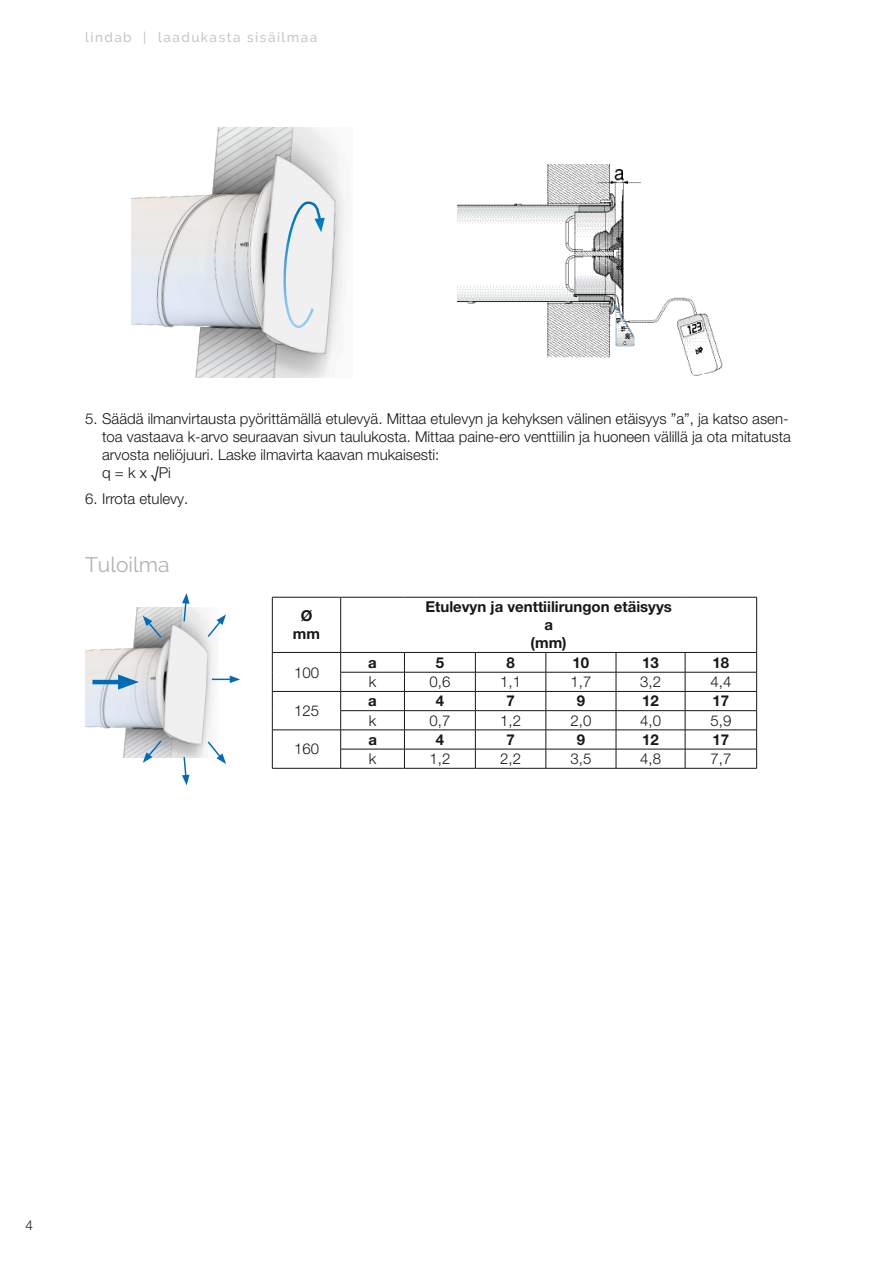
<style>
.page{position:relative;width:893px;height:1263px;background:#fff}
.page>*{position:absolute;margin:0;border:0;box-sizing:border-box;transform-origin:0 0}
.t1{font:21px "Raleway";color:#b1b2b3}
.t2{font:300 15px/18px "Helvetica Neue LT Pro";color:#181716}
.t3{font:700 15px/18px "Helvetica Neue LT Pro";color:#181716;text-align:center}
.t4{font:500 13.5px "Raleway";letter-spacing:.11em;color:#c5c6c6}
.t5{font:300 13.5px "Helvetica Neue LT Pro";color:#181716}
</style>
<div class="page">
<img style="left:132px;top:128px;width:215px;height:249px">
<svg style="left:280px;top:199px;width:45px;height:131px"></svg>
<img style="left:457px;top:165px;width:266px;height:211px">
<img style="left:85px;top:607px;width:130px;height:151px">
<hr style="left:92px;top:680px;width:34px;height:4px;background:#006cb7">
<svg style="left:118px;top:674px;width:21px;height:16px"></svg>
<svg style="left:212px;top:675px;width:28px;height:8px"></svg>
<svg style="left:143px;top:616px;width:20px;height:23px"></svg>
<svg style="left:143px;top:739px;width:20px;height:24px"></svg>
<svg style="left:182px;top:593px;width:8px;height:30px"></svg>
<svg style="left:182px;top:755px;width:8px;height:30px"></svg>
<svg style="left:206px;top:614px;width:20px;height:24px"></svg>
<svg style="left:206px;top:740px;width:20px;height:24px"></svg>
<hr style="left:272px;top:597px;width:69px;height:1px;background:#181716">
<hr style="left:272px;top:597px;width:1px;height:55px;background:#181716">
<hr style="left:341px;top:597px;width:63px;height:1px;background:#181716">
<hr style="left:340px;top:597px;width:1px;height:55px;background:#181716">
<hr style="left:404px;top:597px;width:71px;height:1px;background:#181716">
<hr style="left:475px;top:597px;width:71px;height:1px;background:#181716">
<hr style="left:546px;top:597px;width:70px;height:1px;background:#181716">
<hr style="left:616px;top:597px;width:69px;height:1px;background:#181716">
<hr style="left:685px;top:597px;width:72px;height:1px;background:#181716">
<hr style="left:756px;top:597px;width:1px;height:55px;background:#181716">
<hr style="left:272px;top:652px;width:69px;height:1px;background:#181716">
<hr style="left:341px;top:652px;width:63px;height:1px;background:#181716">
<hr style="left:404px;top:652px;width:71px;height:1px;background:#181716">
<hr style="left:475px;top:652px;width:71px;height:1px;background:#181716">
<hr style="left:546px;top:652px;width:70px;height:1px;background:#181716">
<hr style="left:616px;top:652px;width:69px;height:1px;background:#181716">
<hr style="left:685px;top:652px;width:72px;height:1px;background:#181716">
<hr style="left:340px;top:672px;width:64px;height:1px;background:#181716">
<hr style="left:404px;top:672px;width:71px;height:1px;background:#181716">
<hr style="left:475px;top:672px;width:71px;height:1px;background:#181716">
<hr style="left:546px;top:672px;width:70px;height:1px;background:#181716">
<hr style="left:616px;top:672px;width:69px;height:1px;background:#181716">
<hr style="left:685px;top:672px;width:72px;height:1px;background:#181716">
<hr style="left:272px;top:691px;width:69px;height:1px;background:#181716">
<hr style="left:341px;top:691px;width:63px;height:1px;background:#181716">
<hr style="left:404px;top:691px;width:71px;height:1px;background:#181716">
<hr style="left:475px;top:691px;width:71px;height:1px;background:#181716">
<hr style="left:546px;top:691px;width:70px;height:1px;background:#181716">
<hr style="left:616px;top:691px;width:69px;height:1px;background:#181716">
<hr style="left:685px;top:691px;width:72px;height:1px;background:#181716">
<hr style="left:340px;top:710px;width:64px;height:1px;background:#181716">
<hr style="left:404px;top:710px;width:71px;height:1px;background:#181716">
<hr style="left:475px;top:710px;width:71px;height:1px;background:#181716">
<hr style="left:546px;top:710px;width:70px;height:1px;background:#181716">
<hr style="left:616px;top:710px;width:69px;height:1px;background:#181716">
<hr style="left:685px;top:710px;width:72px;height:1px;background:#181716">
<hr style="left:272px;top:730px;width:69px;height:1px;background:#181716">
<svg style="left:272px;top:653px;width:1px;height:115px"></svg>
<hr style="left:272px;top:768px;width:69px;height:1px;background:#181716">
<hr style="left:341px;top:730px;width:63px;height:1px;background:#181716">
<hr style="left:404px;top:730px;width:71px;height:1px;background:#181716">
<hr style="left:475px;top:730px;width:71px;height:1px;background:#181716">
<hr style="left:546px;top:730px;width:70px;height:1px;background:#181716">
<hr style="left:616px;top:730px;width:69px;height:1px;background:#181716">
<hr style="left:685px;top:730px;width:72px;height:1px;background:#181716">
<hr style="left:340px;top:749px;width:64px;height:1px;background:#181716">
<svg style="left:340px;top:653px;width:1px;height:115px"></svg>
<hr style="left:404px;top:749px;width:71px;height:1px;background:#181716">
<svg style="left:404px;top:653px;width:1px;height:115px"></svg>
<hr style="left:475px;top:749px;width:71px;height:1px;background:#181716">
<svg style="left:475px;top:653px;width:1px;height:115px"></svg>
<hr style="left:546px;top:749px;width:70px;height:1px;background:#181716">
<svg style="left:546px;top:653px;width:1px;height:115px"></svg>
<hr style="left:616px;top:749px;width:69px;height:1px;background:#181716">
<svg style="left:616px;top:653px;width:1px;height:115px"></svg>
<hr style="left:685px;top:749px;width:72px;height:1px;background:#181716">
<svg style="left:685px;top:653px;width:1px;height:115px"></svg>
<svg style="left:756px;top:653px;width:1px;height:115px"></svg>
<hr style="left:341px;top:768px;width:63px;height:1px;background:#181716">
<hr style="left:404px;top:768px;width:71px;height:1px;background:#181716">
<hr style="left:475px;top:768px;width:71px;height:1px;background:#181716">
<hr style="left:546px;top:768px;width:70px;height:1px;background:#181716">
<hr style="left:616px;top:768px;width:69px;height:1px;background:#181716">
<hr style="left:685px;top:768px;width:72px;height:1px;background:#181716">
<p class="t4" style="left:85px;top:30px;width:234px">lindab | laadukasta sisäilmaa</p>
<p class="t2" style="left:102px;top:409px;width:690px;text-indent:-17px">5. Säädä ilmanvirtausta pyörittämällä etulevyä. Mittaa etulevyn ja kehyksen välinen etäisyys ”a”, ja katso asen&shy;toa vastaava k-arvo seuraavan sivun taulukosta. Mittaa paine-ero venttiilin ja huoneen välillä ja ota mitatusta arvosta neliöjuuri. Laske ilmavirta kaavan mukaisesti:<br>q = k x √Pi</p>
<p class="t2" style="left:85px;top:490px;width:105px">6. Irrota etulevy.</p>
<h1 class="t1" style="left:85px;top:553px;width:86px">Tuloilma</h1>
<p class="t3" style="left:293px;top:606px;width:29px">Ø mm</p>
<p class="t3" style="left:425px;top:597px;width:248px">Etulevyn ja venttiilirungon etäisyys a<br>(mm)</p>
<p class="t2" style="left:294px;top:663px;width:27px">100</p>
<p class="t3" style="left:368px;top:653px;width:10px">a</p>
<p class="t3" style="left:436px;top:653px;width:10px">5</p>
<p class="t3" style="left:506px;top:653px;width:10px">8</p>
<p class="t3" style="left:573px;top:653px;width:18px">10</p>
<p class="t3" style="left:642px;top:653px;width:18px">13</p>
<p class="t3" style="left:713px;top:653px;width:18px">18</p>
<p class="t2" style="left:369px;top:672px;width:9px">k</p>
<p class="t2" style="left:429px;top:672px;width:22px">0,6</p>
<p class="t2" style="left:500px;top:672px;width:22px">1,1</p>
<p class="t2" style="left:570px;top:672px;width:22px">1,7</p>
<p class="t2" style="left:640px;top:672px;width:22px">3,2</p>
<p class="t2" style="left:710px;top:672px;width:22px">4,4</p>
<p class="t2" style="left:294px;top:701px;width:27px">125</p>
<p class="t2" style="left:294px;top:740px;width:27px">160</p>
<p class="t3" style="left:368px;top:692px;width:10px">a</p>
<p class="t3" style="left:436px;top:692px;width:10px">4</p>
<p class="t3" style="left:506px;top:692px;width:10px">7</p>
<p class="t3" style="left:577px;top:692px;width:10px">9</p>
<p class="t3" style="left:642px;top:692px;width:18px">12</p>
<p class="t3" style="left:713px;top:692px;width:18px">17</p>
<p class="t2" style="left:369px;top:711px;width:9px">k</p>
<p class="t2" style="left:430px;top:711px;width:22px">0,7</p>
<p class="t2" style="left:500px;top:711px;width:22px">1,2</p>
<p class="t2" style="left:571px;top:711px;width:22px">2,0</p>
<p class="t2" style="left:640px;top:711px;width:22px">4,0</p>
<p class="t2" style="left:710px;top:711px;width:22px">5,9</p>
<p class="t3" style="left:368px;top:730px;width:10px">a</p>
<p class="t3" style="left:436px;top:730px;width:10px">4</p>
<p class="t3" style="left:506px;top:730px;width:10px">7</p>
<p class="t3" style="left:577px;top:730px;width:10px">9</p>
<p class="t3" style="left:642px;top:730px;width:18px">12</p>
<p class="t3" style="left:713px;top:730px;width:18px">17</p>
<p class="t2" style="left:369px;top:749px;width:9px">k</p>
<p class="t2" style="left:430px;top:749px;width:22px">1,2</p>
<p class="t2" style="left:500px;top:749px;width:22px">2,2</p>
<p class="t2" style="left:571px;top:749px;width:22px">3,5</p>
<p class="t2" style="left:640px;top:749px;width:22px">4,8</p>
<p class="t2" style="left:710px;top:749px;width:22px">7,7</p>
<p class="t5" style="left:26px;top:1217px;width:9px">4</p>
</div>
